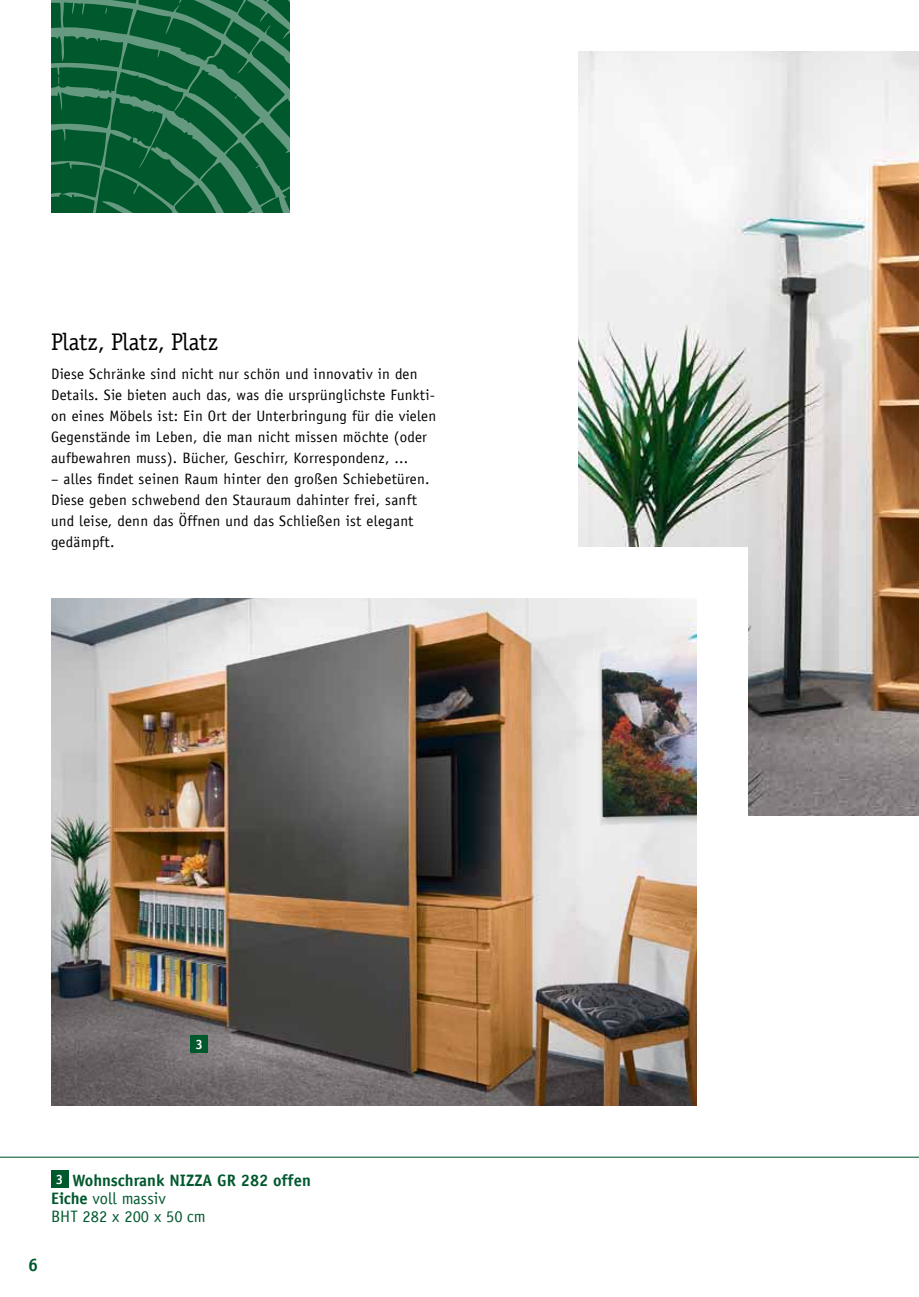
<style>
.page{position:relative;width:919px;height:1297px;background:#fff}
.page>*{position:absolute;margin:0;border:0;box-sizing:border-box;transform-origin:0 0}
.t1{font:24px "Officina Serif LT";letter-spacing:-.01em;color:#000}
.t2{font:700 18px "Officina Sans LT";color:#00582d}
.t3{font:700 16.5px/18px "Officina Sans LT";color:#00582d}
.t4{font:15px/21px "Officina Sans LT";letter-spacing:.02em;color:#000}
.t5{font:700 13.5px "Officina Sans LT";color:#fff}
.s1{font-size:13.5px;color:#fff}
.s2{font-weight:400}
</style>
<div class="page">
<hr style="left:0;top:1157px;width:918px;height:1px;background:#00582d">
<img style="left:578px;top:51px;width:340px;height:765px">
<svg style="left:51px;top:0;width:238px;height:213px;fill:#00582d"></svg>
<div style="left:51px;top:547px;width:696px;height:558px;background:#fff"></div>
<img style="left:51px;top:598px;width:645px;height:508px">
<div style="left:190px;top:1035px;width:17px;height:17px;background:#00582d"></div>
<div style="left:51px;top:1171px;width:17px;height:17px;background:#00582d"></div>
<h1 class="t1" style="left:51px;top:327px;width:168px">Platz, Platz, Platz</h1>
<p class="t4" style="left:51px;top:363px;width:387px">Diese Schränke sind nicht nur schön und innovativ in den Details. Sie bieten auch das, was die ursprünglichste Funkti&shy;on eines Möbels ist: Ein Ort der Unterbringung für die vielen Gegenstände im Leben, die man nicht missen möchte (oder aufbewahren muss). Bücher, Geschirr, Korrespondenz, ...</p>
<p class="t4" style="left:51px;top:468px;width:380px">– alles findet seinen Raum hinter den großen Schiebetüren.<br>Diese geben schwebend den Stauraum dahinter frei, sanft und leise, denn das Öffnen und das Schließen ist elegant gedämpft.</p>
<p class="t5" style="left:195px;top:1036px;width:9px">3</p>
<p class="t2" style="left:28px;top:1254px;width:12px">6</p>
<p class="t3" style="left:51px;top:1171px;width:261px"><span class="s1">3</span> Wohnschrank NIZZA GR 282 offen<br>Eiche <span class="s2">voll massiv<br>BHT 282 x 200 x 50 cm</span></p>
</div>
